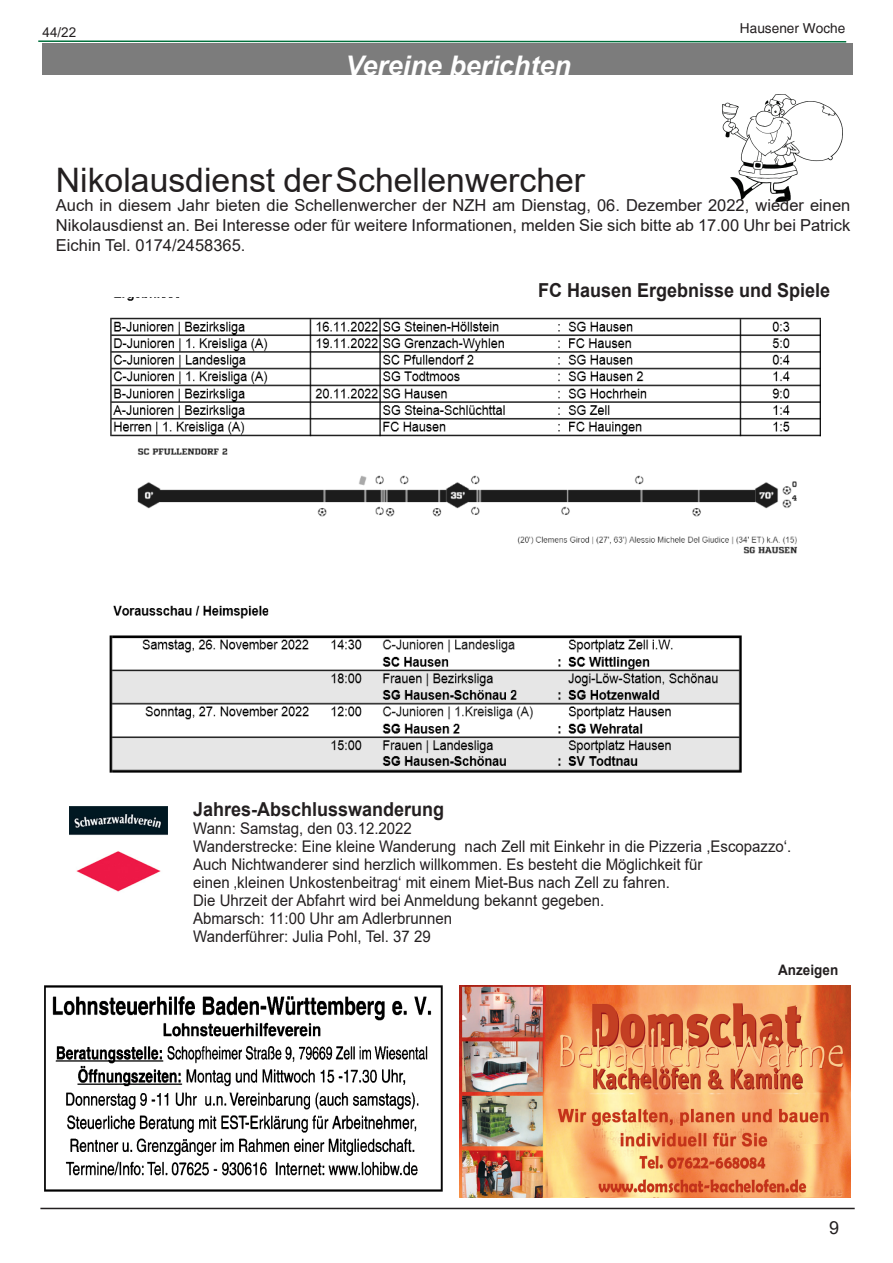
<style>
.page{position:relative;width:893px;height:1263px;background:#fff}
.page>*{position:absolute;margin:0;border:0;box-sizing:border-box;transform-origin:0 0}
.t1{font:33.75px "Arial";color:#231f20}
.t2{font:italic 700 27px "Arial";color:#fff}
.t3{font:700 19.2px "Arial";color:#231f20;scale:.93 1}
.t4{font:18px "Arial";color:#231f20}
.t5{font:16.5px/19.8px "Arial";color:#231f20;text-align:justify}
.t6{font:16.05px/18px "Arial";color:#231f20;scale:.93 1}
.t7{font:700 14.4px "Arial";color:#231f20;scale:.93 1}
.t8{font:13.65px "Helvetica";color:#231f20}
.t9{font:13.5px "Arial";color:#231f20}
</style>
<div class="page">
<hr style="left:40px;top:1208px;width:815px;height:1px;background:#231f20">
<svg style="left:38px;top:40px;width:809px;height:3px;background:#7fb79d"></svg>
<img style="left:44px;top:297px;width:807px;height:803px">
<img style="left:70px;top:807px;width:98px;height:91px">
<img style="left:723px;top:95px;width:119px;height:107px">
<img style="left:45px;top:986px;width:397px;height:205px">
<img style="left:459px;top:986px;width:391px;height:211px">
<div style="left:43px;top:44px;width:810px;height:31px;background:#7c7c7c"></div>
<p class="t9" style="left:43px;top:23px;width:35px">44/22</p>
<h2 class="t2" style="left:345px;top:48px;width:227px">Vereine berichten</h2>
<p class="t8" style="left:740px;top:21px;width:107px">Hausener Woche</p>
<h1 class="t1" style="left:56px;top:157px;width:531px">Nikolausdienst derSchellenwercher</h1>
<p class="t5" style="left:56px;top:196px;width:796px">Auch in diesem Jahr bieten die Schellenwercher der NZH am Dienstag, 06. Dezember 2022, wieder einen Nikolausdienst an. Bei Interesse oder für weitere Informationen, melden Sie sich bitte ab 17.00 Uhr bei Patrick Eichin Tel. 0174/2458365.</p>
<p class="t3" style="left:538px;top:276px;width:316px">FC Hausen Ergebnisse und Spiele</p>
<p class="t3" style="left:193px;top:796px;width:271px">Jahres-Abschlusswanderung</p>
<p class="t6" style="left:193px;top:820px;width:645px">Wann: Samstag, den 03.12.2022<br>Wanderstrecke: Eine kleine Wanderung nach Zell mit Einkehr in die Pizzeria ,Escopazzo‘.<br>Auch Nichtwanderer sind herzlich willkommen. Es besteht die Möglichkeit für<br>einen ‚kleinen Unkostenbeitrag‘ mit einem Miet-Bus nach Zell zu fahren.<br>Die Uhrzeit der Abfahrt wird bei Anmeldung bekannt gegeben.<br>Abmarsch: 11:00 Uhr am Adlerbrunnen<br>Wanderführer: Julia Pohl, Tel. 37 29</p>
<p class="t7" style="left:778px;top:960px;width:66px">Anzeigen</p>
<p class="t4" style="left:829px;top:1215px;width:12px">9</p>
</div>
